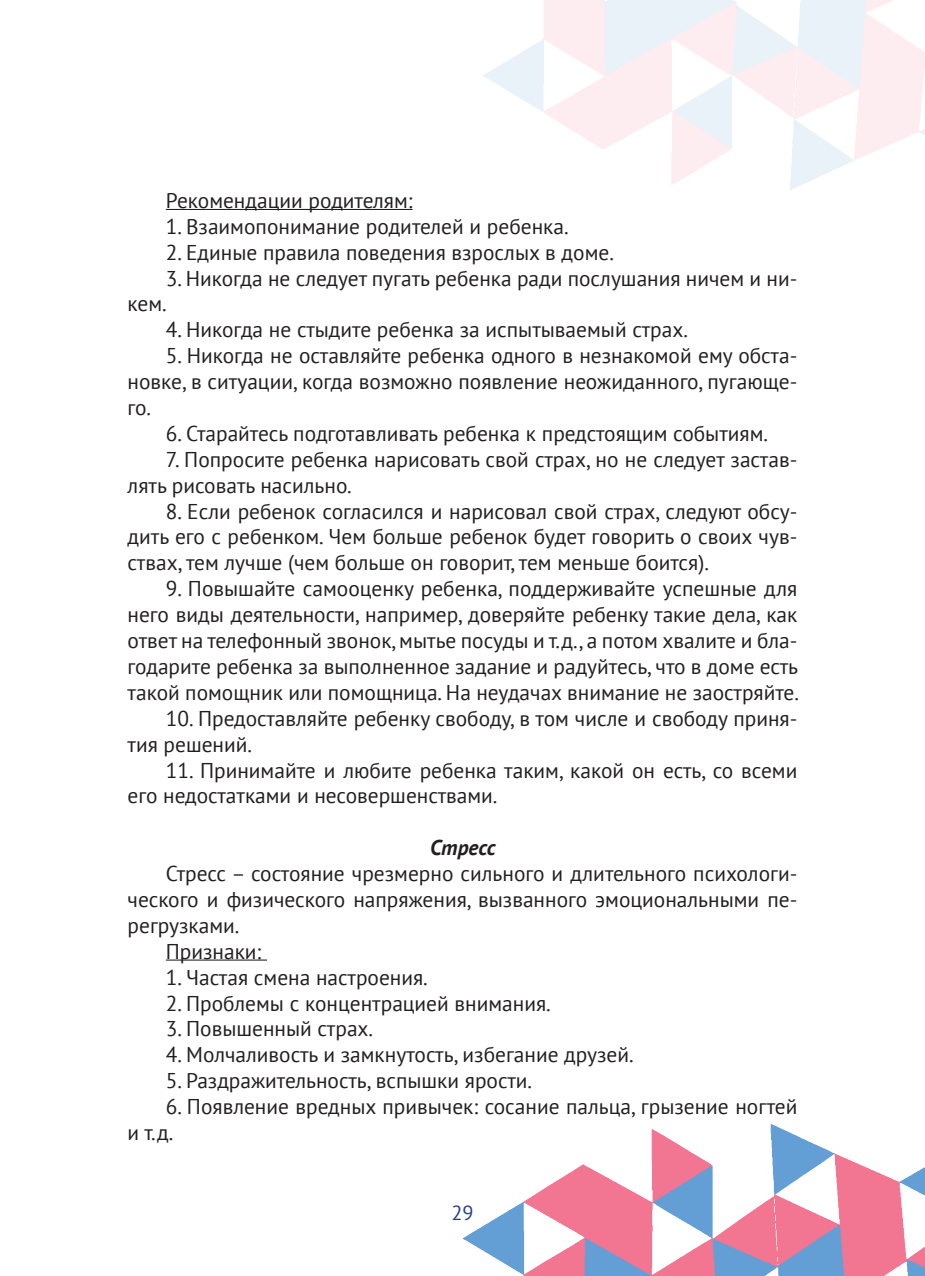
<style>
.page{position:relative;width:925px;height:1276px;background:#fff}
.page>*{position:absolute;margin:0;border:0;box-sizing:border-box;transform-origin:0 0}
.t1{font:21.38px/25.9px "PT Sans";color:#231f20}
.t2{font:italic 700 21.38px "PT Sans";color:#231f20}
.t3{font:20.25px "PT Sans";color:#253f8e}
</style>
<div class="page">
<img style="left:464px;top:1123px;width:461px;height:153px">
<hr style="left:166px;top:209px;width:246px;height:1px;background:#231f20">
<hr style="left:166px;top:959px;width:101px;height:1px;background:#231f20">
<p class="t1" style="left:166px;top:187px;width:248px">Рекомендации родителям:</p>
<p class="t1" style="left:166px;top:213px;width:404px">1. Взаимопонимание родителей и ребенка.</p>
<p class="t1" style="left:166px;top:239px;width:449px">2. Единые правила поведения взрослых в доме.</p>
<p class="t1" style="left:128px;top:265px;width:671px;text-indent:38px">3. Никогда не следует пугать ребенка ради послушания ничем и ни&shy;кем.</p>
<p class="t1" style="left:166px;top:316px;width:523px">4. Никогда не стыдите ребенка за испытываемый страх.</p>
<p class="t1" style="left:128px;top:342px;width:671px;text-align:justify;text-indent:38px">5. Никогда не оставляйте ребенка одного в незнакомой ему обста&shy;новке, в ситуации, когда возможно появление неожиданного, пугающе&shy;го.</p>
<p class="t1" style="left:166px;top:420px;width:604px">6. Старайтесь подготавливать ребенка к предстоящим событиям.</p>
<p class="t1" style="left:128px;top:446px;width:671px;text-indent:38px">7. Попросите ребенка нарисовать свой страх, но не следует застав&shy;лять рисовать насильно.</p>
<p class="t1" style="left:128px;top:497px;width:671px;text-align:justify;text-indent:38px">8. Если ребенок согласился и нарисовал свой страх, следуют обсу&shy;дить его с ребенком. Чем больше ребенок будет говорить о своих чув&shy;ствах, тем лучше (чем больше он говорит, тем меньше боится).</p>
<p class="t1" style="left:128px;top:575px;width:673px;text-align:justify;text-indent:38px">9. Повышайте самооценку ребенка, поддерживайте успешные для него виды деятельности, например, доверяйте ребенку такие дела, как ответ на телефонный звонок, мытье посуды и т.д., а потом хвалите и бла&shy;годарите ребенка за выполненное задание и радуйтесь, что в доме есть такой помощник или помощница. На неудачах внимание не заостряйте.</p>
<p class="t1" style="left:128px;top:705px;width:671px;text-indent:38px">10. Предоставляйте ребенку свободу, в том числе и свободу приня&shy;тия решений.</p>
<p class="t1" style="left:128px;top:756px;width:671px;text-indent:38px">11. Принимайте и любите ребенка таким, какой он есть, со всеми его недостатками и несовершенствами.</p>
<p class="t2" style="left:430px;top:833px;width:67px">Стресс</p>
<p class="t1" style="left:166px;top:860px;width:633px">Стресс – состояние чрезмерно сильного и длительного психологи-</p>
<p class="t1" style="left:128px;top:886px;width:671px">ческого и физического напряжения, вызванного эмоциональными пе-</p>
<p class="t1" style="left:128px;top:912px;width:113px">регрузками.</p>
<p class="t1" style="left:166px;top:938px;width:97px">Признаки:</p>
<p class="t1" style="left:166px;top:963px;width:263px">1. Частая смена настроения.</p>
<p class="t1" style="left:166px;top:989px;width:386px">2. Проблемы с концентрацией внимания.</p>
<p class="t1" style="left:166px;top:1015px;width:209px">3. Повышенный страх.</p>
<p class="t1" style="left:166px;top:1041px;width:469px">4. Молчаливость и замкнутость, избегание друзей.</p>
<p class="t1" style="left:166px;top:1067px;width:368px">5. Раздражительность, вспышки ярости.</p>
<p class="t1" style="left:128px;top:1093px;width:671px;text-indent:38px">6. Появление вредных привычек: сосание пальца, грызение ногтей и т.д.</p>
<p class="t3" style="left:451px;top:1199px;width:24px">29</p>
</div>
